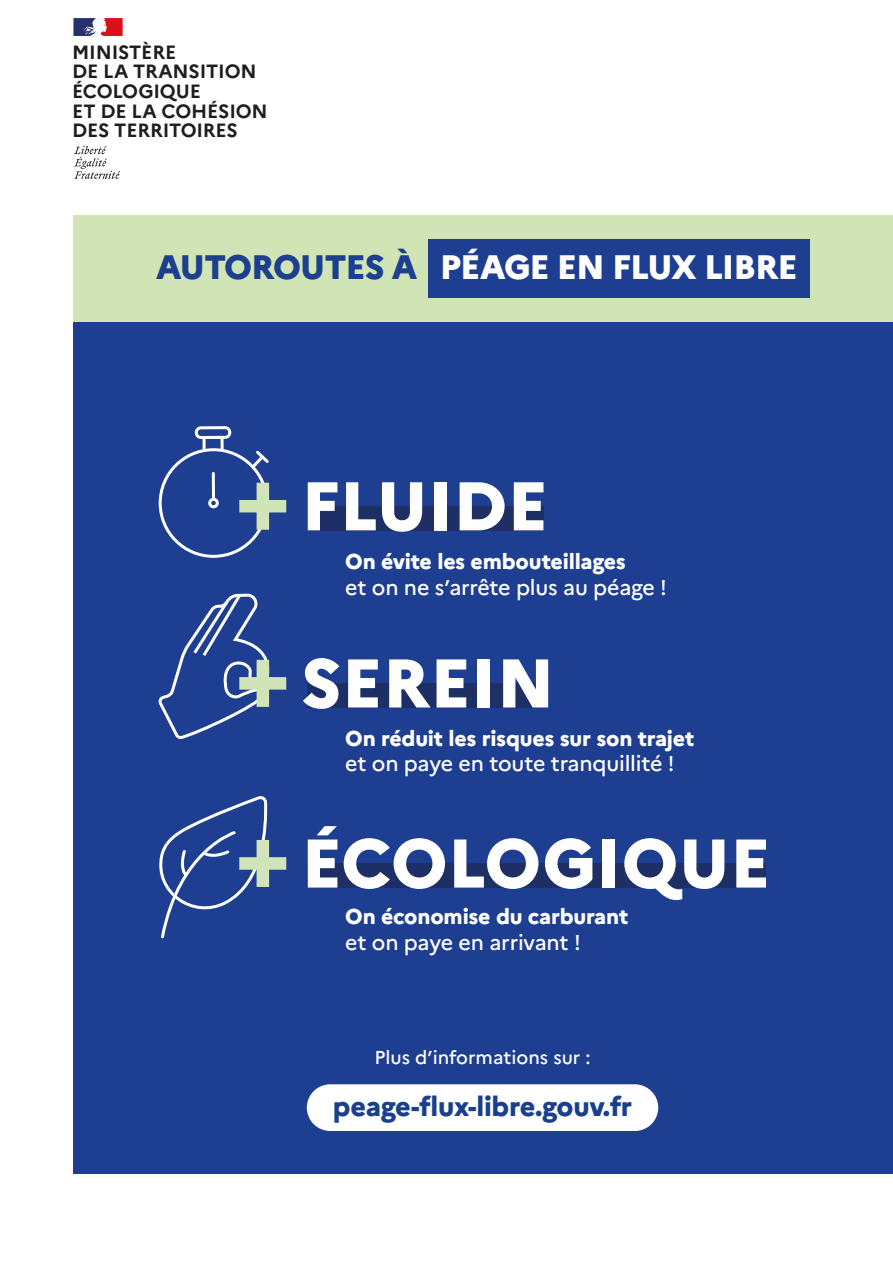
<style>
.page{position:relative;width:893px;height:1263px;background:#fff}
.page>*{position:absolute;margin:0;border:0;box-sizing:border-box;transform-origin:0 0}
.t1{font:800 68.7px "Marianne";color:#fff}
.t2{font:800 33.9px "Marianne";letter-spacing:-.03em;color:#fff}
.t3{font:800 27.3px "Marianne";letter-spacing:-.01em;color:#1a408d}
.t4{font:800 21.45px "Marianne";letter-spacing:-.01em;color:#fff}
.t5{font:500 21.45px "Marianne";letter-spacing:-.01em;color:#fff}
.t6{font:700 19.2px/19.6px "Marianne";letter-spacing:-.01em;color:#1e1e1d}
.t7{font:500 18.6px "Marianne";color:#fff}
.s1{color:#1c3f8f}
</style>
<div class="page">
<div style="left:72px;top:228px;width:821px;height:945px;background:#1d3e91"></div>
<div style="left:308px;top:506px;width:235px;height:24px;background:#1d2f64"></div>
<div style="left:308px;top:863px;width:458px;height:24px;background:#1d2f64"></div>
<div style="left:308px;top:683px;width:240px;height:24px;background:#1d2f64"></div>
<div style="left:73px;top:215px;width:820px;height:107px;background:#d1e4b6"></div>
<div style="left:307px;top:1084px;width:351px;height:47px;background:#fff;border-radius:23px"></div>
<div style="left:428px;top:239px;width:381px;height:58px;background:#1d3e91"></div>
<svg style="left:74px;top:146px;width:46px;height:33px"></svg>
<svg style="left:73px;top:18px;width:50px;height:18px"></svg>
<div style="left:0;top:141px;width:73px;height:1104px;background:#fff"></div>
<div style="left:158px;top:448px;width:110px;height:110px;border:3px solid #fff;border-radius:50%"></div>
<div style="left:195px;top:426px;width:36px;height:13px;border:3px solid #fff;border-radius:5px"></div>
<svg style="left:201px;top:435px;width:24px;height:18px"></svg>
<div style="left:208px;top:498px;width:11px;height:10px;border:3px solid #fff;border-radius:50%"></div>
<hr style="left:212px;top:473px;width:3px;height:26px;background:#fff">
<svg style="left:249px;top:450px;width:20px;height:21px"></svg>
<svg style="left:239px;top:483px;width:47px;height:47px"></svg>
<svg style="left:158px;top:593px;width:128px;height:146px"></svg>
<svg style="left:159px;top:796px;width:127px;height:143px"></svg>
<p class="t6" style="left:72px;top:40px;width:197px">MINISTÈRE<br>DE LA TRANSITION<br>ÉCOLOGIQUE<br>ET DE LA COHÉSION<br>DES TERRITOIRES</p>
<h2 class="t2" style="left:156px;top:241px;width:643px"><span class="s1">AUTOROUTES À</span> PÉAGE EN FLUX LIBRE</h2>
<h1 class="t1" style="left:301px;top:453px;width:249px">FLUIDE</h1>
<p class="t4" style="left:345px;top:545px;width:282px">On évite les embouteillages</p>
<p class="t5" style="left:345px;top:570px;width:323px">et on ne s’arrête plus au péage !</p>
<h1 class="t1" style="left:301px;top:630px;width:255px">SEREIN</h1>
<p class="t4" style="left:345px;top:721px;width:351px">On réduit les risques sur son trajet</p>
<p class="t5" style="left:345px;top:747px;width:331px">et on paye en toute tranquillité !</p>
<h1 class="t1" style="left:301px;top:810px;width:471px">ÉCOLOGIQUE</h1>
<p class="t4" style="left:345px;top:900px;width:285px">On économise du carburant</p>
<p class="t5" style="left:345px;top:925px;width:237px">et on paye en arrivant !</p>
<p class="t7" style="left:375px;top:1043px;width:217px">Plus d’informations sur :</p>
<p class="t3" style="left:333px;top:1085px;width:301px">peage-flux-libre.gouv.fr</p>
</div>
